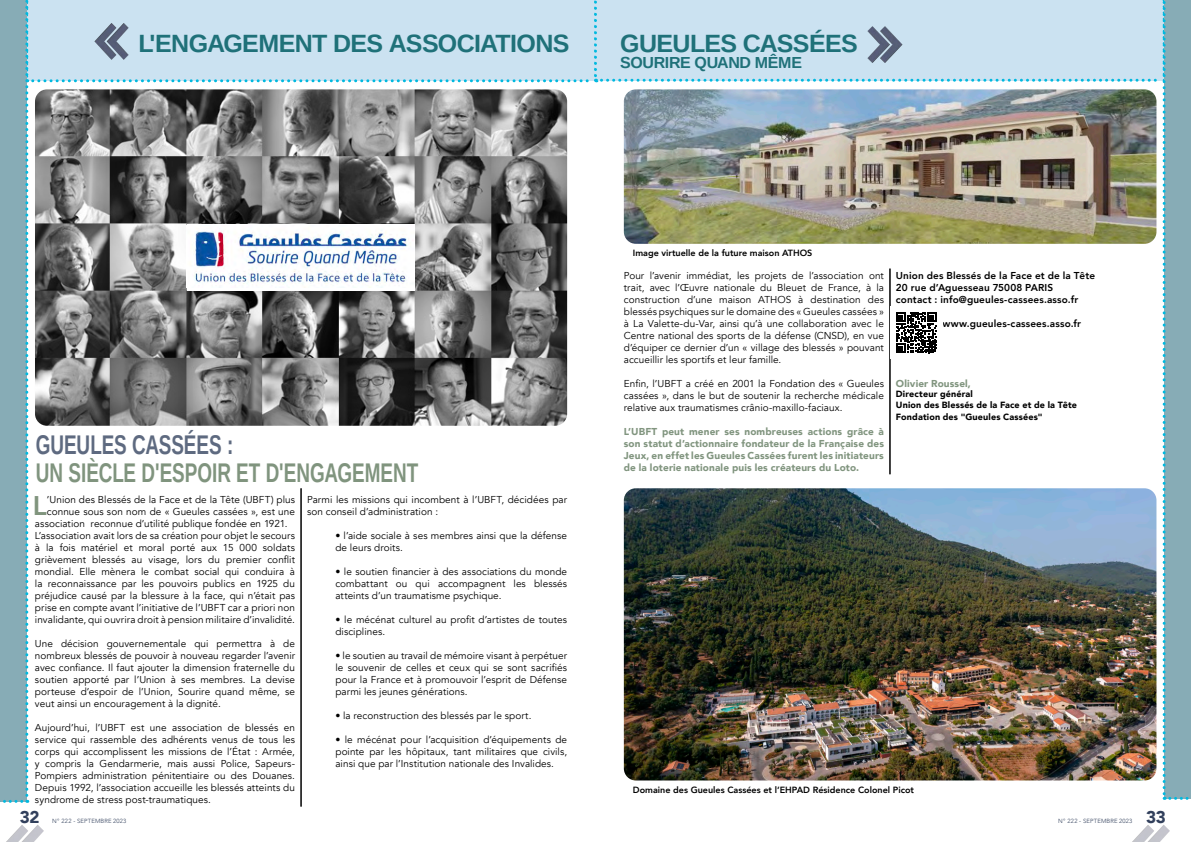
<style>
.page{position:relative;width:1191px;height:842px;background:#fff}
.page>*{position:absolute;margin:0;border:0;box-sizing:border-box;transform-origin:0 0}
._01_Main_Header{font:700 27px "Arimo";color:#80947e;scale:.7 1}
._01_Main_Header-2{font:700 27px "Arimo";letter-spacing:-.005em;color:#5e6a80;scale:.7 1}
._02_Main_Text{font:800 26.9px "Avenir";color:#80947d}
._01_Main_Header-3{font:700 25px "Arimo";letter-spacing:-.025em;color:#1f7179}
.t1{font:900 17px "Avenir";color:#32405c}
._01_Main_Header-4{font:700 16px "Arimo";letter-spacing:-.025em;color:#1f7179}
._02_Main_Text-2{font:10px/12px "Avenir";letter-spacing:.005em;color:#000;text-align:justify}
._02_Main_Text-3{font:900 10px/12px "Avenir";letter-spacing:.015em;color:#81957f;text-align:justify}
._02_Main_Text-4{font:800 10px "Avenir";letter-spacing:.015em;color:#000}
.t2{font:800 9px "Avenir";color:#000}
._02_Main_Text-5{font:900 9px "Avenir";letter-spacing:.015em;color:#000}
.t3{font:300 6px "Avenir";letter-spacing:.025em;color:#32405c}
</style>
<div class="page">
<img style="left:1132px;top:825px;width:38px;height:17px">
<img style="left:6px;top:825px;width:38px;height:17px">
<hr style="left:301px;top:488px;width:1px;height:318px;background:#000">
<img style="left:0;top:0;width:1191px;height:803px">
<p class="_01_Main_Header-3" style="left:139px;top:27px;width:432px">L'ENGAGEMENT DES ASSOCIATIONS</p>
<p class="_01_Main_Header-3" style="left:620px;top:27px;width:239px">GUEULES CASSÉES</p>
<p class="_01_Main_Header-4" style="left:620px;top:52px;width:183px">SOURIRE QUAND MÊME</p>
<p class="_01_Main_Header-2" style="left:36px;top:426px;width:284px">GUEULES CASSÉES :</p>
<p class="_01_Main_Header" style="left:36px;top:454px;width:548px">UN SIÈCLE D'ESPOIR ET D'ENGAGEMENT</p>
<p class="_02_Main_Text" style="left:33px;top:485px;width:15px">L</p>
<p class="_02_Main_Text-2" style="left:47px;top:494px;width:250px">’Union des Blessés de la Face et de la Tête (UBFT) plus</p>
<p class="_02_Main_Text-2" style="left:307px;top:494px;width:261px">Parmi les missions qui incombent à l’UBFT, décidées par son conseil d’administration :</p>
<p class="_02_Main_Text-2" style="left:335px;top:530px;width:233px">• l’aide sociale à ses membres ainsi que la défense de leurs droits.</p>
<p class="_02_Main_Text-2" style="left:335px;top:566px;width:233px">• le soutien financier à des associations du monde combattant ou qui accompagnent les blessés atteints d’un traumatisme psychique.</p>
<p class="_02_Main_Text-2" style="left:335px;top:614px;width:233px">• le mécénat culturel au profit d’artistes de toutes disciplines.</p>
<p class="_02_Main_Text-2" style="left:335px;top:650px;width:233px">• le soutien au travail de mémoire visant à perpétuer le souvenir de celles et ceux qui se sont sacrifiés pour la France et à promouvoir l’esprit de Défense parmi les jeunes générations.</p>
<p class="_02_Main_Text-2" style="left:335px;top:710px;width:197px">• la reconstruction des blessés par le sport.</p>
<p class="_02_Main_Text-2" style="left:335px;top:734px;width:233px">• le mécénat pour l’acquisition d’équipements de pointe par les hôpitaux, tant militaires que civils, ainsi que par l’Institution nationale des Invalides.</p>
<p class="_02_Main_Text-2" style="left:47px;top:506px;width:250px">connue sous son nom de « Gueules cassées », est une</p>
<p class="_02_Main_Text-2" style="left:35px;top:518px;width:254px">association reconnue d’utilité publique fondée en 1921.</p>
<p class="_02_Main_Text-2" style="left:35px;top:530px;width:262px">L’association avait lors de sa création pour objet le secours à la fois matériel et moral porté aux 15 000 soldats grièvement blessés au visage, lors du premier conflit mondial. Elle mènera le combat social qui conduira à la reconnaissance par les pouvoirs publics en 1925 du préjudice causé par la blessure à la face, qui n’était pas prise en compte avant l’initiative de l’UBFT car a priori non invalidante, qui ouvrira droit à pension militaire d’invalidité.</p>
<p class="_02_Main_Text-2" style="left:35px;top:638px;width:262px">Une décision gouvernementale qui permettra à de nombreux blessés de pouvoir à nouveau regarder l’avenir avec confiance. Il faut ajouter la dimension fraternelle du soutien apporté par l’Union à ses membres. La devise porteuse d’espoir de l’Union, Sourire quand même, se veut ainsi un encouragement à la dignité.</p>
<p class="_02_Main_Text-2" style="left:35px;top:722px;width:261px">Aujourd’hui, l’UBFT est une association de blessés en service qui rassemble des adhérents venus de tous les corps qui accomplissent les missions de l’État : Armée, y compris la Gendarmerie, mais aussi Police, Sapeurs-Pompiers administration pénitentiaire ou des Douanes.<br>Depuis 1992, l’association accueille les blessés atteints du syndrome de stress post-traumatiques.</p>
<p class="t2" style="left:633px;top:246px;width:181px">Image virtuelle de la future maison ATHOS</p>
<p class="_02_Main_Text-2" style="left:624px;top:269px;width:262px">Pour l’avenir immédiat, les projets de l’association ont trait, avec l’Œuvre nationale du Bleuet de France, à la construction d’une maison ATHOS à destination des blessés psychiques sur le domaine des « Gueules cassées » à La Valette-du-Var, ainsi qu’à une collaboration avec le Centre national des sports de la défense (CNSD), en vue d’équiper ce dernier d’un « village des blessés » pouvant accueillir les sportifs et leur famille.</p>
<p class="_02_Main_Text-2" style="left:624px;top:377px;width:262px">Enfin, l’UBFT a créé en 2001 la Fondation des « Gueules cassées », dans le but de soutenir la recherche médicale relative aux traumatismes crânio-maxillo-faciaux.</p>
<p class="_02_Main_Text-3" style="left:624px;top:425px;width:262px">L’UBFT peut mener ses nombreuses actions grâce à son statut d’actionnaire fondateur de la Française des Jeux, en effet les Gueules Cassées furent les initiateurs de la loterie nationale puis les créateurs du Loto.</p>
<p class="_02_Main_Text-4" style="left:896px;top:267px;width:201px">Union des Blessés de la Face et de la Tête</p>
<p class="_02_Main_Text-4" style="left:896px;top:279px;width:159px">20 rue d’Aguesseau 75008 PARIS</p>
<p class="_02_Main_Text-4" style="left:896px;top:291px;width:184px">contact : info@gueules-cassees.asso.fr</p>
<p class="_02_Main_Text-4" style="left:942px;top:315px;width:140px">www.gueules-cassees.asso.fr</p>
<p class="_02_Main_Text-3" style="left:896px;top:377px;width:76px">Olivier Roussel,</p>
<p class="_02_Main_Text-5" style="left:896px;top:387px;width:78px">Directeur général</p>
<p class="_02_Main_Text-5" style="left:896px;top:397px;width:183px">Union des Blessés de la Face et de la Tête</p>
<p class="_02_Main_Text-5" style="left:896px;top:409px;width:148px">Fondation des "Gueules Cassées"</p>
<p class="t2" style="left:633px;top:783px;width:283px">Domaine des Gueules Cassées et l’EHPAD Résidence Colonel Picot</p>
<h3 class="t1" style="left:20px;top:803px;width:21px">32</h3>
<p class="t3" style="left:52px;top:817px;width:75px">N° 222 - SEPTEMBRE 2023</p>
<p class="t3" style="left:1058px;top:817px;width:75px">N° 222 - SEPTEMBRE 2023</p>
<h3 class="t1" style="left:1146px;top:803px;width:21px">33</h3>
</div>
